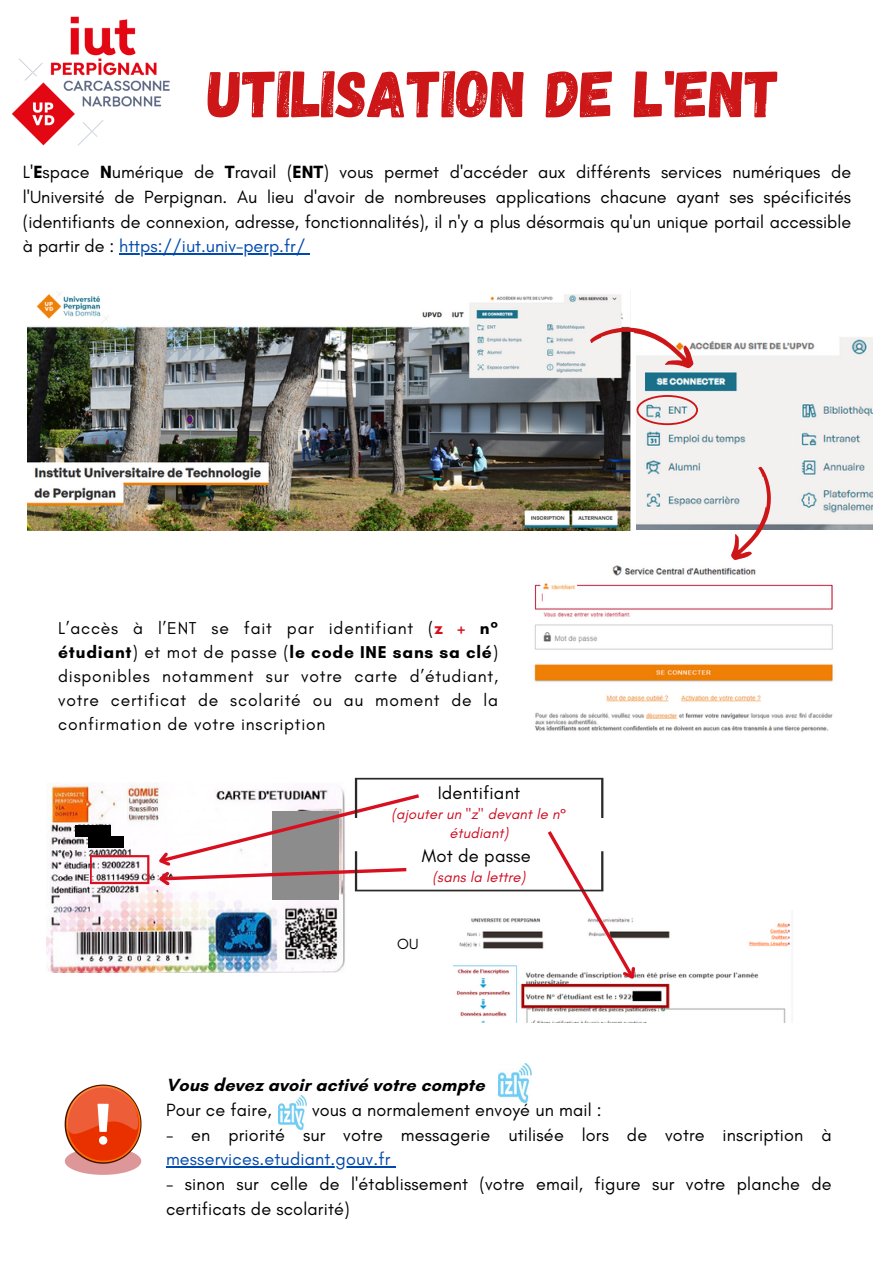
<style>
.page{position:relative;width:893px;height:1264px;background:#fff}
.page>*{position:absolute;margin:0;border:0;box-sizing:border-box;transform-origin:0 0}
.t1{font:66px "Gagalin";color:#cc1618}
.t2{font:18.45px "Glacial Indifference";letter-spacing:.01em;color:#000}
.t3{font:18px/24.8px "Glacial Indifference";letter-spacing:.01em;color:#000}
.t4{font:700 18px "Glacial Indifference";letter-spacing:.01em;color:#000}
.t5{font:17.55px/24px "Glacial Indifference";letter-spacing:.045em;color:#000;text-align:justify}
.t6{font:15px "Glacial Indifference";color:#000}
.t7{font:italic 14.85px "Glacial Indifference";letter-spacing:.01em;color:#cd0a1f}
.t8{font:italic 14.7px/19px "Glacial Indifference";letter-spacing:.01em;color:#cd0a1f;text-align:center}
.s1{font-weight:700}
.s2{color:#004aad}
.s3{font-weight:700;color:#d70f1e}
</style>
<div class="page">
<img style="left:28px;top:292px;width:602px;height:239px">
<img style="left:46px;top:782px;width:44px;height:190px">
<svg style="left:64px;top:1084px;width:78px;height:90px"></svg>
<img style="left:499px;top:1063px;width:32px;height:39px">
<img style="left:279px;top:1095px;width:28px;height:34px">
<img style="left:456px;top:923px;width:334px;height:99px">
<div style="left:76px;top:825px;width:35px;height:11px;background:#000"></div>
<div style="left:89px;top:836px;width:35px;height:12px;background:#000"></div>
<img style="left:636px;top:337px;width:236px;height:192px">
<svg style="left:589px;top:314px;width:110px;height:61px"></svg>
<svg style="left:636px;top:395px;width:62px;height:30px"></svg>
<img style="left:515px;top:556px;width:337px;height:190px;border-radius:16px">
<svg style="left:724px;top:466px;width:60px;height:100px"></svg>
<svg style="left:90px;top:777px;width:553px;height:209px"></svg>
<img style="left:11px;top:16px;width:159px;height:130px">
<hr style="left:119px;top:253px;width:186px;height:1px;background:#004aad">
<hr style="left:166px;top:1166px;width:224px;height:1px;background:#004aad">
<p class="t1" style="left:208px;top:51px;width:573px">UTILISATION DE L'ENT</p>
<p class="t3" style="left:23px;top:159px;width:829px;text-align:justify">L'<span class="s1">E</span>space <span class="s1">N</span>umérique de <span class="s1">T</span>ravail (<span class="s1">ENT</span>) vous permet d'accéder aux différents services numériques de l'Université de Perpignan. Au lieu d'avoir de nombreuses applications chacune ayant ses spécificités (identifiants de connexion, adresse, fonctionnalités), il n'y a plus désormais qu'un unique portail accessible à partir de : <span class="s2">https://iut.univ-perp.fr/</span></p>
<p class="t5" style="left:58px;top:616px;width:441px">L’accès à l’ENT se fait par identifiant (<span class="s3">z +</span> <span class="s1">n° étudiant</span>) et mot de passe (<span class="s1">le code INE sans sa clé</span>) disponibles notamment sur votre carte d’étudiant, votre certificat de scolarité ou au moment de la confirmation de votre inscription</p>
<p class="t2" style="left:437px;top:781px;width:84px">Identifiant</p>
<p class="t8" style="left:391px;top:804px;width:177px">(ajouter un "z" devant le n° étudiant)</p>
<p class="t2" style="left:422px;top:844px;width:111px">Mot de passe</p>
<p class="t7" style="left:432px;top:868px;width:94px">(sans la lettre)</p>
<p class="t6" style="left:397px;top:934px;width:23px">OU</p>
<p class="t4" style="left:166px;top:1074px;width:320px">Vous devez avoir activé votre compte</p>
<p class="t3" style="left:166px;top:1097px;width:107px">Pour ce faire,</p>
<p class="t3" style="left:312px;top:1097px;width:291px">vous a normalement envoyé un mail :</p>
<p class="t3" style="left:166px;top:1121px;width:667px">- en priorité sur votre messagerie utilisée lors de votre inscription à <span class="s2">messervices.etudiant.gouv.fr</span></p>
<p class="t3" style="left:166px;top:1171px;width:667px">- sinon sur celle de l'établissement (votre email, figure sur votre planche de certificats de scolarité)</p>
</div>
